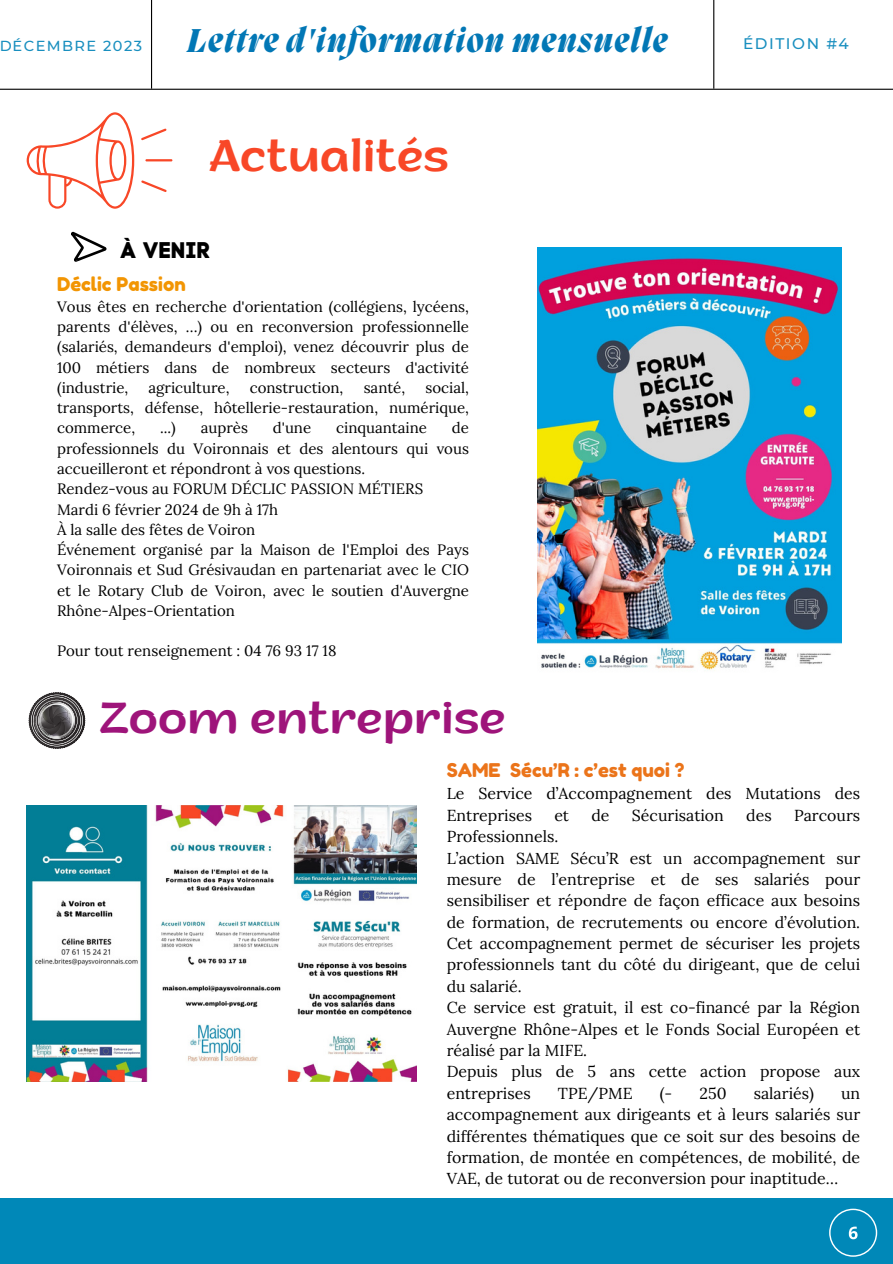
<style>
.page{position:relative;width:893px;height:1264px;background:#fff}
.page>*{position:absolute;margin:0;border:0;box-sizing:border-box;transform-origin:0 0}
.t1{font:44.55px "ZT Arturo";color:#f84727}
.t2{font:44.4px "ZT Arturo";color:#9e147a}
.t3{font:italic 800 33.9px "Migra";letter-spacing:.04em;color:#0277b5}
.t4{font:22.5px "Code Pro Bold LC";color:#000}
.t5{font:18.9px "Fredoka One";color:#eb741a}
.t6{font:18.9px "Fredoka One";color:#f29503}
.t7{font:15.9px/21.3px "Lora";color:#000;text-align:justify}
.t8{font:500 15.3px "Montserrat";letter-spacing:.1em;color:#198fbf}
.t9{font:15px/20.2px "Lora";color:#000;text-align:justify}
.t10{font:500 14.55px "Montserrat";letter-spacing:.1em;color:#198fbf}
</style>
<div class="page">
<div style="left:0;top:1198px;width:892px;height:65px;background:#0088b8"></div>
<hr style="left:151px;top:0;width:1px;height:89px;background:#000">
<hr style="left:713px;top:0;width:1px;height:89px;background:#000">
<hr style="left:0;top:89px;width:892px;height:1px;background:#000">
<svg style="left:829px;top:1208px;width:48px;height:48px;background:#1d95c0"></svg>
<svg style="left:27px;top:112px;width:107px;height:97px"></svg>
<hr style="left:145px;top:159px;width:27px;height:2px;background:#f84727">
<svg style="left:141px;top:128px;width:25px;height:12px"></svg>
<svg style="left:141px;top:180px;width:26px;height:12px"></svg>
<svg style="left:71px;top:231px;width:36px;height:31px"></svg>
<svg style="left:28px;top:692px;width:55px;height:57px"></svg>
<img style="left:537px;top:247px;width:304px;height:424px">
<img style="left:27px;top:805px;width:389px;height:276px">
<p class="t10" style="left:-1px;top:37px;width:145px">DÉCEMBRE 2023</p>
<p class="t3" style="left:187px;top:25px;width:481px">Lettre d'information mensuelle</p>
<p class="t8" style="left:743px;top:35px;width:107px">ÉDITION #4</p>
<p class="t1" style="left:209px;top:138px;width:241px">Actualités</p>
<p class="t4" style="left:121px;top:236px;width:91px">À VENIR</p>
<p class="t6" style="left:57px;top:272px;width:130px">Déclic Passion</p>
<p class="t9" style="left:57px;top:296px;width:413px">Vous êtes en recherche d'orientation (collégiens, lycéens, parents d'élèves, …) ou en reconversion professionnelle (salariés, demandeurs d'emploi), venez découvrir plus de 100 métiers dans de nombreux secteurs d'activité (industrie,</p>
<p class="t9" style="left:148px;top:377px;width:82px">agriculture,</p>
<p class="t9" style="left:250px;top:377px;width:95px">construction,</p>
<p class="t9" style="left:363px;top:377px;width:43px">santé,</p>
<p class="t9" style="left:57px;top:377px;width:413px;text-indent:368px">social, transports, défense, hôtellerie-restauration, numérique, commerce,</p>
<p class="t9" style="left:160px;top:418px;width:17px">...)</p>
<p class="t9" style="left:201px;top:418px;width:49px">auprès</p>
<p class="t9" style="left:273px;top:418px;width:40px">d'une</p>
<p class="t9" style="left:336px;top:418px;width:92px">cinquantaine</p>
<p class="t9" style="left:57px;top:418px;width:413px;text-indent:395px">de professionnels du Voironnais et des alentours qui vous accueilleront et répondront à vos questions.</p>
<p class="t9" style="left:57px;top:478px;width:367px">Rendez-vous au FORUM DÉCLIC PASSION MÉTIERS</p>
<p class="t9" style="left:57px;top:499px;width:222px">Mardi 6 février 2024 de 9h à 17h</p>
<p class="t9" style="left:57px;top:519px;width:200px">À la salle des fêtes de Voiron</p>
<p class="t9" style="left:57px;top:539px;width:413px">Événement organisé par la Maison de l'Emploi des Pays Voironnais et Sud Grésivaudan en partenariat avec le CIO et le Rotary Club de Voiron, avec le soutien d'Auvergne Rhône-Alpes-Orientation</p>
<p class="t9" style="left:57px;top:640px;width:281px">Pour tout renseignement : 04 76 93 17 18</p>
<p class="t2" style="left:99px;top:700px;width:408px">Zoom entreprise</p>
<p class="t5" style="left:446px;top:758px;width:239px">SAME Sécu’R : c’est quoi ?</p>
<p class="t7" style="left:446px;top:783px;width:415px">Le Service d’Accompagnement des Mutations des<br>Entreprises</p>
<p class="t7" style="left:554px;top:804px;width:16px">et</p>
<p class="t7" style="left:591px;top:804px;width:20px">de</p>
<p class="t7" style="left:632px;top:804px;width:93px">Sécurisation</p>
<p class="t7" style="left:746px;top:804px;width:27px">des</p>
<p class="t7" style="left:794px;top:804px;width:68px">Parcours</p>
<p class="t7" style="left:446px;top:825px;width:113px">Professionnels.</p>
<p class="t7" style="left:446px;top:847px;width:415px">L’action SAME Sécu’R est un accompagnement sur mesure de l’entreprise et de ses salariés pour sensibiliser et répondre de façon efficace aux besoins de formation, de recrutements ou encore d’évolution.<br>Cet accompagnement permet de sécuriser les projets professionnels tant du côté du dirigeant, que de celui du salarié.</p>
<p class="t7" style="left:446px;top:996px;width:415px">Ce service est gratuit, il est co-financé par la Région Auvergne Rhône-Alpes et le Fonds Social Européen et réalisé par la MIFE.</p>
<p class="t7" style="left:446px;top:1060px;width:415px">Depuis plus de 5 ans cette action propose aux entreprises</p>
<p class="t7" style="left:558px;top:1082px;width:76px">TPE/PME</p>
<p class="t7" style="left:659px;top:1082px;width:14px">(-</p>
<p class="t7" style="left:699px;top:1082px;width:29px">250</p>
<p class="t7" style="left:753px;top:1082px;width:62px">salariés)</p>
<p class="t7" style="left:446px;top:1082px;width:415px;text-indent:394px">un accompagnement aux dirigeants et à leurs salariés sur différentes thématiques que ce soit sur des besoins de formation, de montée en compétences, de mobilité, de VAE, de tutorat ou de reconversion pour inaptitude…</p>
</div>
